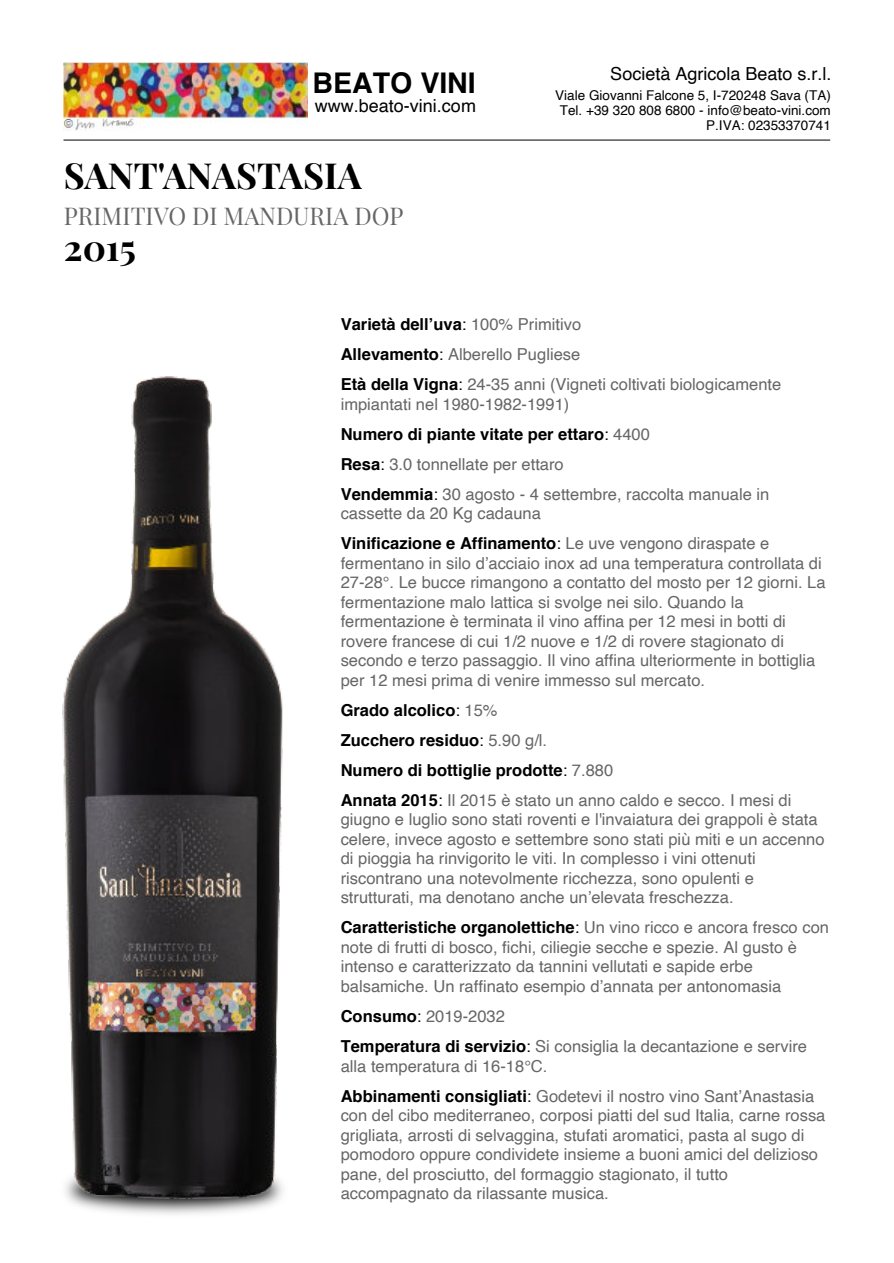
<style>
.page{position:relative;width:894px;height:1263px;background:#fff}
.page>*{position:absolute;margin:0;border:0;box-sizing:border-box;transform-origin:0 0}
.t1{font:700 36px "Playfair Display";color:#000}
.t2{font:700 28.5px "Helvetica";color:#000}
.t3{font:24px "Playfair Display";color:#666}
.t4{font:18px "Helvetica";color:#000}
.t5{font:16.5px/19.5px "Helvetica";color:#666}
.t6{font:700 16.5px/30px "Helvetica";color:#000}
.t7{font:13.5px/15px "Helvetica";color:#000;text-align:right}
.s1{font-weight:700;color:#000}
.s2{color:#000}
.s3{font-weight:400}
.s4{font-weight:400;color:#666}
</style>
<div class="page">
<hr style="left:64px;top:140px;width:765px;height:1px;background:#000">
<img style="left:64px;top:62px;width:243px;height:68px">
<img style="left:62px;top:376px;width:221px;height:830px">
<h2 class="t2" style="left:312px;top:72px;width:165px">BEATO VINI</h2>
<p class="t4" style="left:315px;top:98px;width:163px">www.beato-vini.com</p>
<h1 class="t1" style="left:64px;top:150px;width:299px">SANT'ANASTASIA</h1>
<h3 class="t3" style="left:64px;top:199px;width:341px">PRIMITIVO DI MANDURIA DOP</h3>
<h1 class="t1" style="left:64px;top:222px;width:73px">2015</h1>
<p class="t4" style="left:610px;top:66px;width:223px">Società Agricola Beato s.r.l.</p>
<p class="t7" style="left:555px;top:88px;width:277px">Viale Giovanni Falcone 5, I-720248 Sava (TA)<br>Tel. +39 320 808 6800 - info@beato-vini.com<br>P.IVA: 02353370741</p>
<p class="t5" style="left:340px;top:311px;width:442px;line-height:30px"><span class="s1">Varietà dell’uva</span><span class="s2">:</span> 100% Primitivo<br><span class="s1">Allevamento</span><span class="s2">:</span> Alberello Pugliese<br><span class="s1">Età della Vigna</span><span class="s2">:</span> 24-35 anni (Vigneti coltivati biologicamente</p>
<p class="t5" style="left:340px;top:390px;width:430px;line-height:30px">impiantati nel 1980-1982-1991)<br><span class="s1">Numero di piante vitate per ettaro</span><span class="s2">:</span> 4400<br><span class="s1">Resa</span><span class="s2">:</span> 3.0 tonnellate per ettaro<br><span class="s1">Vendemmia</span><span class="s2">:</span> 30 agosto - 4 settembre, raccolta manuale in</p>
<p class="t5" style="left:340px;top:500px;width:430px;line-height:30px">cassette da 20 Kg cadauna<br><span class="s1">Vinificazione e Affinamento</span><span class="s2">:</span> Le uve vengono diraspate e</p>
<p class="t5" style="left:340px;top:554px;width:486px">fermentano in silo d’acciaio inox ad una temperatura controllata di 27-28°. Le bucce rimangono a contatto del mosto per 12 giorni. La fermentazione malo lattica si svolge nei silo. Quando la fermentazione è terminata il vino affina per 12 mesi in botti di rovere francese di cui 1/2 nuove e 1/2 di rovere stagionato di secondo e terzo passaggio. Il vino affina ulteriormente in bottiglia per 12 mesi prima di venire immesso sul mercato.</p>
<p class="t6" style="left:340px;top:696px;width:452px">Grado alcolico<span class="s3">:</span> <span class="s4">15%<br></span>Zucchero residuo<span class="s3">:</span> <span class="s4">5.90 g/l.<br></span>Numero di bottiglie prodotte<span class="s3">:</span> <span class="s4">7.880<br></span>Annata 2015<span class="s3">:</span> <span class="s4">Il 2015 è stato un anno caldo e secco. I mesi di</span></p>
<p class="t5" style="left:340px;top:811px;width:485px">giugno e luglio sono stati roventi e l'invaiatura dei grappoli è stata celere, invece agosto e settembre sono stati più miti e un accenno di pioggia ha rinvigorito le viti. In complesso i vini ottenuti riscontrano una notevolmente ricchezza, sono opulenti e strutturati, ma denotano anche un’elevata freschezza.</p>
<p class="t5" style="left:340px;top:919px;width:489px"><span class="s1">Caratteristiche organolettiche</span><span class="s2">:</span> Un vino ricco e ancora fresco con note di frutti di bosco, fichi, ciliegie secche e spezie. Al gusto è intenso e caratterizzato da tannini vellutati e sapide erbe balsamiche. Un raffinato esempio d’annata per antonomasia</p>
<p class="t5" style="left:340px;top:1002px;width:467px;line-height:30px"><span class="s1">Consumo</span><span class="s2">:</span> 2019-2032<br><span class="s1">Temperatura di servizio</span><span class="s2">:</span> Si consiglia la decantazione e servire</p>
<p class="t5" style="left:340px;top:1052px;width:475px;line-height:30px">alla temperatura di 16-18°C.<br><span class="s1">Abbinamenti consigliati</span><span class="s2">:</span> Godetevi il nostro vino Sant’Anastasia</p>
<p class="t5" style="left:340px;top:1106px;width:486px">con del cibo mediterraneo, corposi piatti del sud Italia, carne rossa grigliata, arrosti di selvaggina, stufati aromatici, pasta al sugo di pomodoro oppure condividete insieme a buoni amici del delizioso pane, del prosciutto, del formaggio stagionato, il tutto accompagnato da rilassante musica.</p>
</div>
